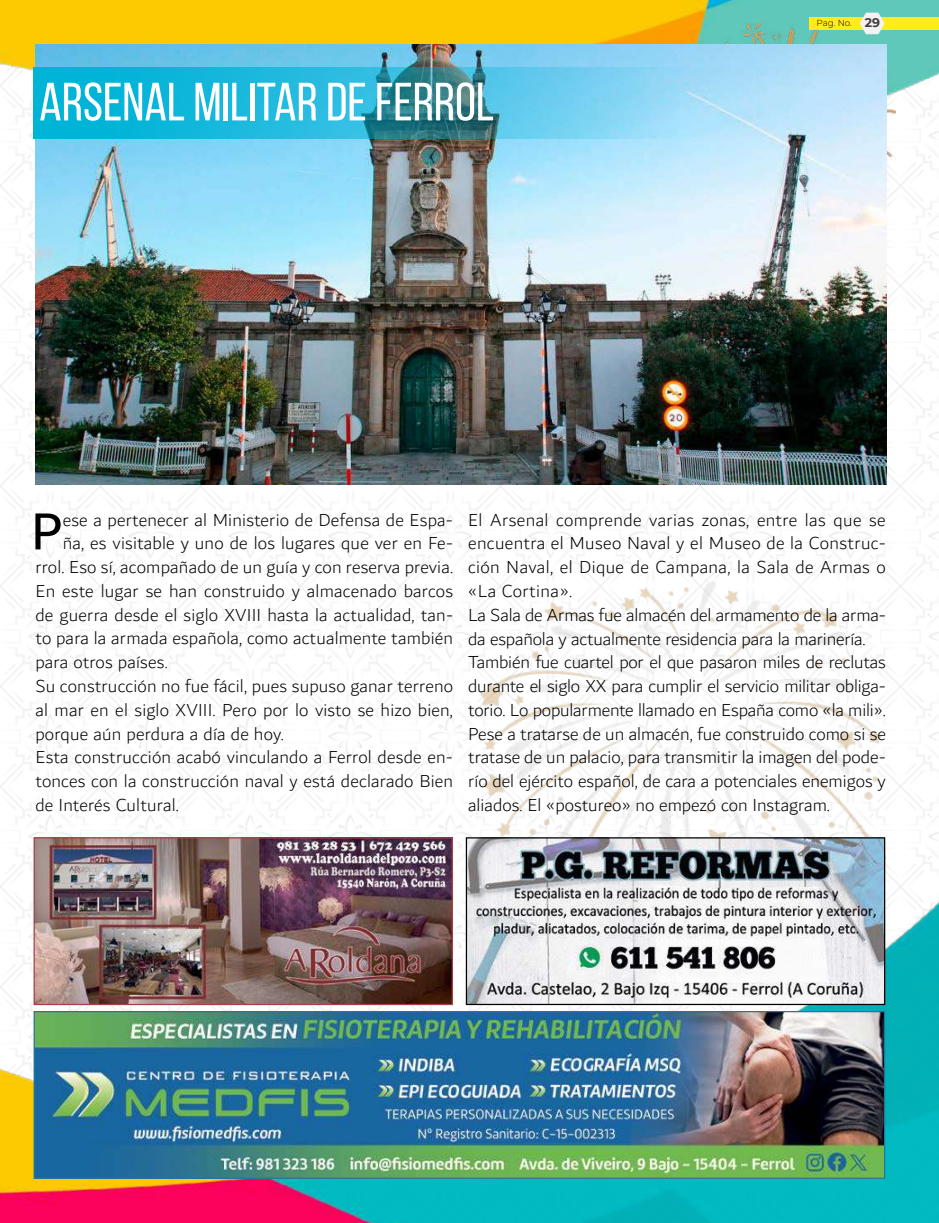
<style>
.page{position:relative;width:939px;height:1223px;background:#fff}
.page>*{position:absolute;margin:0;border:0;box-sizing:border-box;transform-origin:0 0}
.t1{font:55.38px "Dubai";color:#000}
.t2{font:53.75px "Bebas Neue";color:#fff}
.t3{font:300 18.75px/23.8px "Dubai";letter-spacing:.01em;color:#000}
.t4{font:300 8.75px "Montserrat";color:#000}
.s1{font-weight:700;font-size:12.5px;color:#413d40}
</style>
<div class="page">
<img style="left:0;top:221px;width:939px;height:490px">
<img style="left:0;top:0;width:939px;height:221px">
<div style="left:809px;top:18px;width:130px;height:12px;background:#ffec18"></div>
<svg style="left:860px;top:13px;width:25px;height:11px"></svg>
<img style="left:0;top:711px;width:939px;height:511px">
<img style="left:481px;top:581px;width:405px;height:333px">
<img style="left:667px;top:24px;width:228px;height:203px">
<img style="left:36px;top:44px;width:851px;height:440px">
<svg style="left:33px;top:67px;width:817px;height:72px;background:#50bdda"></svg>
<img style="left:36px;top:1013px;width:847px;height:163px">
<div style="left:34px;top:1011px;width:851px;height:167px;border:1px solid #2675a0"></div>
<img style="left:36px;top:839px;width:415px;height:164px">
<div style="left:34px;top:837px;width:419px;height:168px;border:1px solid #aa4043"></div>
<img style="left:468px;top:839px;width:415px;height:164px">
<div style="left:466px;top:837px;width:419px;height:168px;border:1px solid #000"></div>
<h2 class="t2" style="left:39px;top:73px;width:456px">ARSENAL MILITAR DE FERROL</h2>
<p class="t4" style="left:817px;top:17px;width:65px">Pag. No. <span class="s1">29</span></p>
<h1 class="t1" style="left:31px;top:498px;width:33px">P</h1>
<p class="t3" style="left:63px;top:508px;width:392px">ese a pertenecer al Ministerio de Defensa de Espa-</p>
<p class="t3" style="left:63px;top:532px;width:392px">ña, es visitable y uno de los lugares que ver en Fe-</p>
<p class="t3" style="left:35px;top:555px;width:419px">rrol. Eso sí, acompañado de un guía y con reserva previa.</p>
<p class="t3" style="left:35px;top:579px;width:419px">En este lugar se han construido y almacenado barcos</p>
<p class="t3" style="left:35px;top:603px;width:419px">de guerra desde el siglo XVIII hasta la actualidad, tan-</p>
<p class="t3" style="left:35px;top:627px;width:419px">to para la armada española, como actualmente también</p>
<p class="t3" style="left:35px;top:650px;width:134px">para otros países.</p>
<p class="t3" style="left:35px;top:674px;width:419px">Su construcción no fue fácil, pues supuso ganar terreno</p>
<p class="t3" style="left:35px;top:698px;width:419px">al mar en el siglo XVIII. Pero por lo visto se hizo bien,</p>
<p class="t3" style="left:35px;top:722px;width:250px">porque aún perdura a día de hoy.</p>
<p class="t3" style="left:35px;top:745px;width:419px">Esta construcción acabó vinculando a Ferrol desde en-</p>
<p class="t3" style="left:35px;top:769px;width:419px">tonces con la construcción naval y está declarado Bien</p>
<p class="t3" style="left:35px;top:793px;width:145px">de Interés Cultural.</p>
<p class="t3" style="left:468px;top:508px;width:419px">El Arsenal comprende varias zonas, entre las que se encuentra el Museo Naval y el Museo de la Construc&shy;ción Naval, el Dique de Campana, la Sala de Armas o «La Cortina».<br>La Sala de Armas fue almacén del armamento de la arma&shy;da española y actualmente residencia para la marinería.<br>También fue cuartel por el que pasaron miles de reclutas durante el siglo XX para cumplir el servicio militar obliga&shy;torio. Lo popularmente llamado en España como «la mili».<br>Pese a tratarse de un almacén, fue construido como si se tratase de un palacio, para transmitir la imagen del pode&shy;río del ejército español, de cara a potenciales enemigos y aliados. El «postureo» no empezó con Instagram.</p>
</div>
